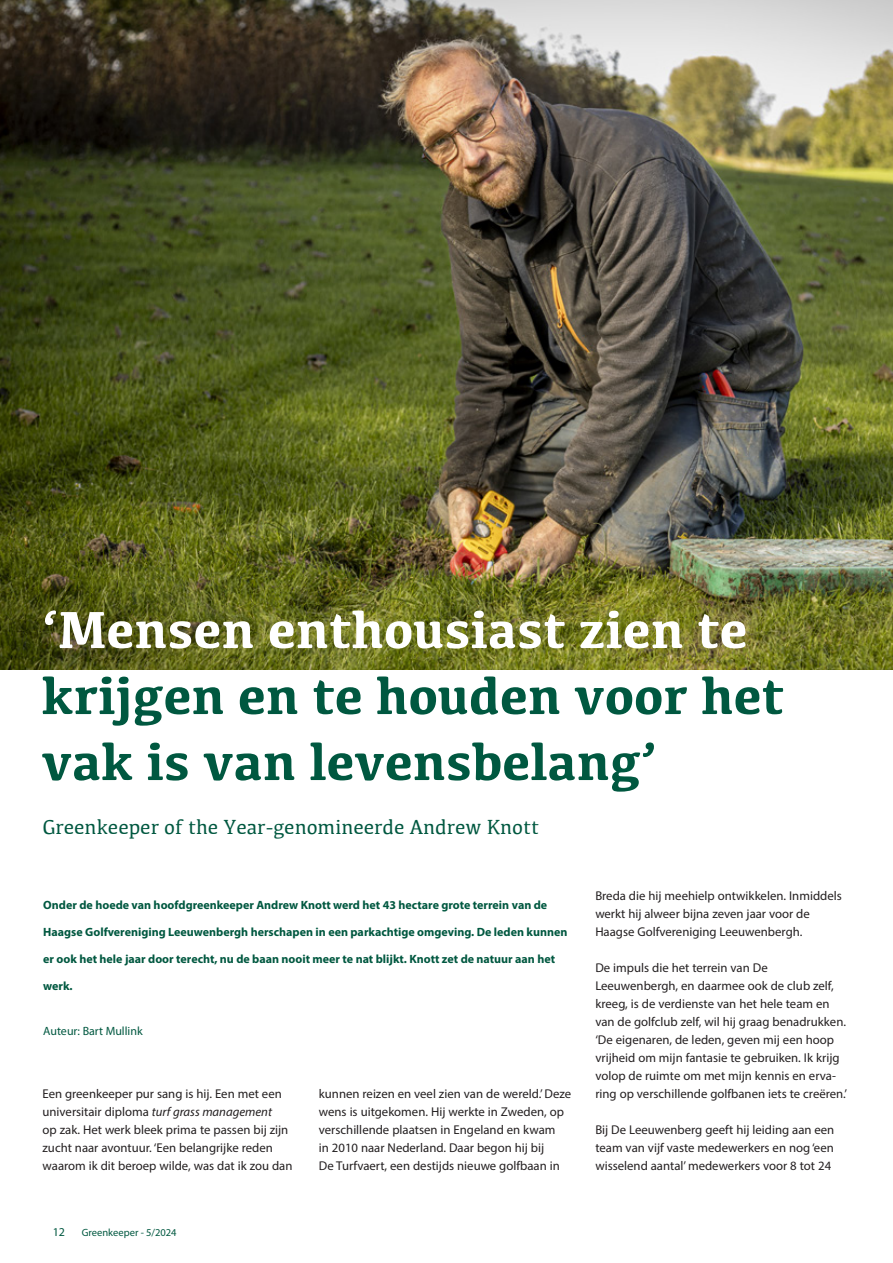
<style>
.page{position:relative;width:893px;height:1263px;background:#fff}
.page>*{position:absolute;margin:0;border:0;box-sizing:border-box;transform-origin:0 0}
.t1{font:700 54px/66px "Kefa";color:#005840}
.t2{font:700 54px "Kefa";color:#fff}
.t3{font:21px "Kefa";color:#005840}
.t4{font:12.75px/18px "Myriad Pro";color:#231f20}
.t5{font:700 12px "Myriad Pro";color:#005840}
.t6{font:12px "Myriad Pro";color:#005840}
.t7{font:10.5px "Myriad Pro";color:#005840}
.s1{font-style:italic}
</style>
<div class="page">
<img style="left:0;top:0;width:893px;height:670px">
<h1 class="t2" style="left:42px;top:594px;width:707px">‘Mensen enthousiast zien te</h1>
<h1 class="t1" style="left:42px;top:660px;width:744px">krijgen en te houden voor het vak is van levensbelang’</h1>
<h2 class="t3" style="left:43px;top:813px;width:498px">Greenkeeper of the Year-genomineerde Andrew Knott</h2>
<p class="t5" style="left:43px;top:897px;width:505px">Onder de hoede van hoofdgreenkeeper Andrew Knott werd het 43 hectare grote terrein van de</p>
<p class="t5" style="left:43px;top:924px;width:526px">Haagse Golfvereniging Leeuwenbergh herschapen in een parkachtige omgeving. De leden kunnen</p>
<p class="t5" style="left:43px;top:951px;width:513px">er ook het hele jaar door terecht, nu de baan nooit meer te nat blijkt. Knott zet de natuur aan het</p>
<p class="t5" style="left:43px;top:978px;width:31px">werk.</p>
<p class="t6" style="left:43px;top:1024px;width:101px">Auteur: Bart Mullink</p>
<p class="t4" style="left:43px;top:1085px;width:251px">Een greenkeeper pur sang is hij. Een met een universitair diploma <span class="s1">turf grass management<br></span>op zak. Het werk bleek prima te passen bij zijn zucht naar avontuur. ‘Een belangrijke reden waarom ik dit beroep wilde, was dat ik zou dan</p>
<p class="t4" style="left:319px;top:1085px;width:254px">kunnen reizen en veel zien van de wereld.’ Deze wens is uitgekomen. Hij werkte in Zweden, op verschillende plaatsen in Engeland en kwam<br>in 2010 naar Nederland. Daar begon hij bij<br>De Turfvaert, een destijds nieuwe golfbaan in</p>
<p class="t6" style="left:53px;top:1224px;width:14px">12</p>
<p class="t7" style="left:82px;top:1226px;width:96px">Greenkeeper - 5/2024</p>
<p class="t4" style="left:595px;top:887px;width:248px">Breda die hij meehielp ontwikkelen. Inmiddels werkt hij alweer bijna zeven jaar voor de<br>Haagse Golfvereniging Leeuwenbergh.</p>
<p class="t4" style="left:595px;top:959px;width:253px">De impuls die het terrein van De Leeuwenbergh, en daarmee ook de club zelf, kreeg, is de verdienste van het hele team en van de golfclub zelf, wil hij graag benadrukken. ‘De eigenaren, de leden, geven mij een hoop vrijheid om mijn fantasie te gebruiken. Ik krijg volop de ruimte om met mijn kennis en erva&shy;ring op verschillende golfbanen iets te creëren.’</p>
<p class="t4" style="left:595px;top:1121px;width:241px;text-align:justify">Bij De Leeuwenberg geeft hij leiding aan een team van vijf vaste medewerkers en nog ‘een wisselend aantal’ medewerkers voor 8 tot 24</p>
</div>
